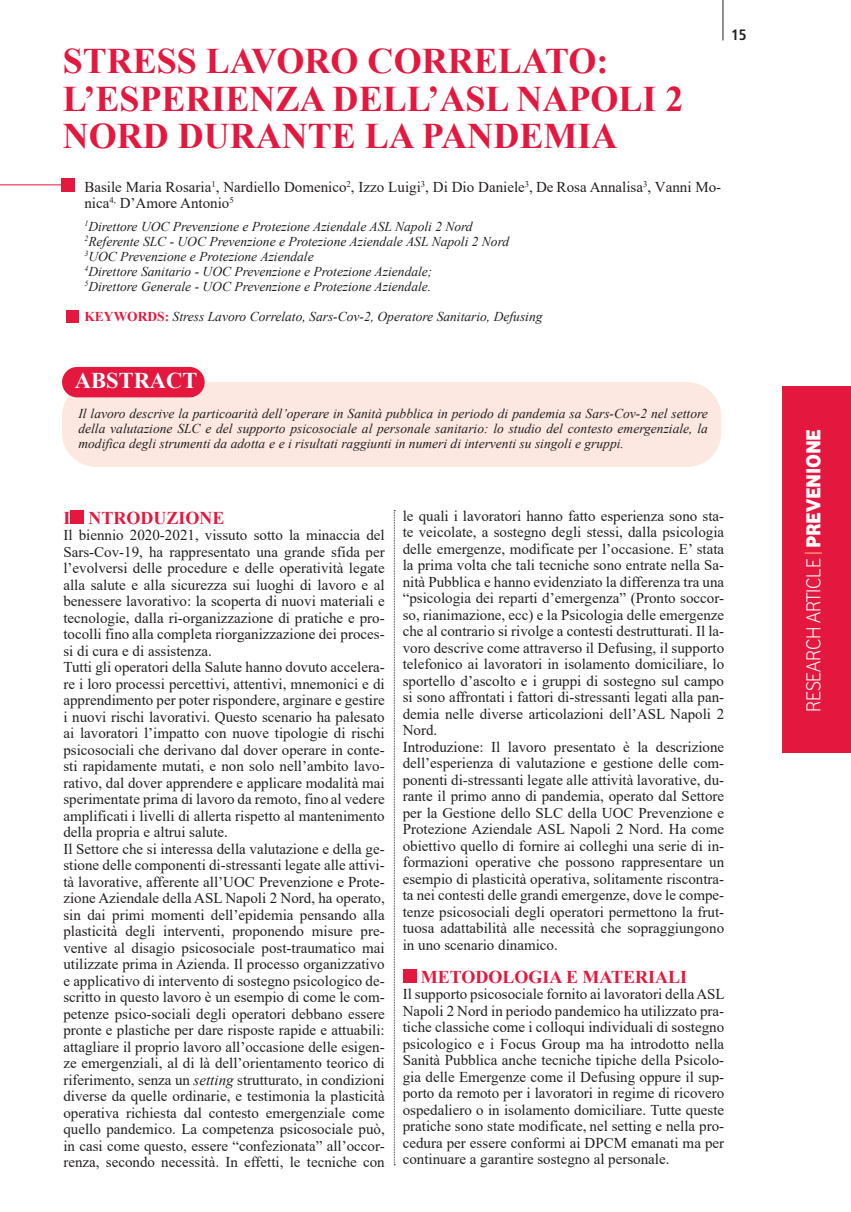
<style>
.page{position:relative;width:851px;height:1212px;background:#fff}
.page>*{position:absolute;margin:0;border:0;box-sizing:border-box;transform-origin:0 0}
.t1{font:700 36px/37.5px "Times New Roman";color:#e4183e}
.t2{font:700 22.5px "Times New Roman";color:#fff}
.t3{font:21px "Vodafone Lt";letter-spacing:-.01em;color:#fff}
.t4{font:700 18px "Times New Roman";color:#e4183e}
.t5{font:15px/16.5px "Times New Roman";color:#231f20}
.t6{font:700 condensed 15px "Frutiger";color:#231f20}
.t7{font:italic 13.5px/15px "Times New Roman";color:#231f20}
.s1{font-weight:700;font-style:normal;color:#e4183e}
.s2{font-style:italic}
.s3{color:#f8cd8c}
.s4{font-weight:700}
</style>
<div class="page">
<hr style="left:722px;top:0;width:1px;height:40px;background:#231f20">
<div style="left:782px;top:386px;width:68px;height:367px;background:#e4183e"></div>
<div style="left:62px;top:382px;width:659px;height:85px;background:#fce7e1;border-radius:34px"></div>
<div style="left:62px;top:367px;width:143px;height:30px;background:#e4183e;border-radius:15px"></div>
<hr style="left:0;top:184px;width:62px;height:1px;background:#e4183e">
<div style="left:61px;top:178px;width:14px;height:14px;background:#e4183e"></div>
<div style="left:67px;top:310px;width:12px;height:13px;background:#e4183e"></div>
<div style="left:70px;top:510px;width:14px;height:14px;background:#e4183e"></div>
<div style="left:403px;top:969px;width:13px;height:14px;background:#e4183e"></div>
<svg style="left:394px;top:510px;width:1px;height:655px"></svg>
<h1 class="t1" style="left:63px;top:41px;width:622px">STRESS LAVORO CORRELATO:<br>L’ESPERIENZA DELL’ASL NAPOLI 2<br>NORD DURANTE LA PANDEMIA</h1>
<p class="t6" style="left:731px;top:26px;width:17px">15</p>
<p class="t5" style="left:84px;top:178px;width:638px">Basile Maria Rosaria<sup>1</sup>, Nardiello Domenico<sup>2</sup>, Izzo Luigi<sup>3</sup>, Di Dio Daniele<sup>3</sup>, De Rosa Annalisa<sup>3</sup>, Vanni Mo&shy;nica<sup>4,</sup> D’Amore Antonio<sup>5</sup></p>
<p class="t7" style="left:84px;top:218px;width:426px"><sup>1</sup>Direttore UOC Prevenzione e Protezione Aziendale ASL Napoli 2 Nord <sup>2</sup>Referente SLC - UOC Prevenzione e Protezione Aziendale ASL Napoli 2 Nord <sup>3</sup>UOC Prevenzione e Protezione Aziendale<br><sup>4</sup>Direttore Sanitario - UOC Prevenzione e Protezione Aziendale;<br><sup>5</sup>Direttore Generale - UOC Prevenzione e Protezione Aziendale.</p>
<p class="t7" style="left:84px;top:308px;width:459px"><span class="s1">KEYWORDS:</span> Stress Lavoro Correlato, Sars-Cov-2, Operatore Sanitario, Defusing</p>
<h2 class="t2" style="left:75px;top:364px;width:124px">ABSTRACT</h2>
<p class="t7" style="left:78px;top:406px;width:630px;text-align:justify">Il lavoro descrive la particoarità dell’operare in Sanità pubblica in periodo di pandemia sa Sars-Cov-2 nel settore della valutazione SLC e del supporto psicosociale al personale sanitario: lo studio del contesto emergenziale, la modifica degli strumenti da adotta e e i risultati raggiunti in numeri di interventi su singoli e gruppi.</p>
<p class="t4" style="left:63px;top:505px;width:162px">I NTRODUZIONE</p>
<p class="t5" style="left:63px;top:526px;width:323px">Il biennio 2020-2021, vissuto sotto la minaccia del Sars-Cov-19, ha rappresentato una grande sfida per l’evolversi delle procedure e delle operatività legate alla salute e alla sicurezza sui luoghi di lavoro e al benessere lavorativo: la scoperta di nuovi materiali e tecnologie, dalla ri-organizzazione di pratiche e pro&shy;tocolli fino alla completa riorganizzazione dei proces&shy;si di cura e di assistenza.<br>Tutti gli operatori della Salute hanno dovuto accelera&shy;re i loro processi percettivi, attentivi, mnemonici e di apprendimento per poter rispondere, arginare e gestire i nuovi rischi lavorativi. Questo scenario ha palesato ai lavoratori l’impatto con nuove tipologie di rischi psicosociali che derivano dal dover operare in conte&shy;sti rapidamente mutati, e non solo nell’ambito lavo&shy;rativo, dal dover apprendere e applicare modalità mai sperimentate prima di lavoro da remoto, fino al vedere amplificati i livelli di allerta rispetto al mantenimento della propria e altrui salute.<br>Il Settore che si interessa della valutazione e della ge&shy;stione delle componenti di-stressanti legate alle attivi&shy;tà lavorative, afferente all’UOC Prevenzione e Prote&shy;zione Aziendale della ASL Napoli 2 Nord, ha operato, sin dai primi momenti dell’epidemia pensando alla plasticità degli interventi, proponendo misure pre&shy;ventive al disagio psicosociale post-traumatico mai utilizzate prima in Azienda. Il processo organizzativo e applicativo di intervento di sostegno psicologico de&shy;scritto in questo lavoro è un esempio di come le com&shy;petenze psico-sociali degli operatori debbano essere pronte e plastiche per dare risposte rapide e attuabili: attagliare il proprio lavoro all’occasione delle esigen&shy;ze emergenziali, al di là dell’orientamento teorico di riferimento, senza un <span class="s2">setting</span> strutturato, in condizioni diverse da quelle ordinarie, e testimonia la plasticità operativa richiesta dal contesto emergenziale come quello pandemico. La competenza psicosociale può, in casi come questo, essere “confezionata” all’occor&shy;renza, secondo necessità. In effetti, le tecniche con</p>
<p class="t5" style="left:403px;top:507px;width:323px">le quali i lavoratori hanno fatto esperienza sono sta&shy;te veicolate, a sostegno degli stessi, dalla psicologia delle emergenze, modificate per l’occasione. E’ stata la prima volta che tali tecniche sono entrate nella Sa&shy;nità Pubblica e hanno evidenziato la differenza tra una “psicologia dei reparti d’emergenza” (Pronto soccor&shy;so, rianimazione, ecc) e la Psicologia delle emergenze che al contrario si rivolge a contesti destrutturati. Il la&shy;voro descrive come attraverso il Defusing, il supporto telefonico ai lavoratori in isolamento domiciliare, lo sportello d’ascolto e i gruppi di sostegno sul campo si sono affrontati i fattori di-stressanti legati alla pan&shy;demia nelle diverse articolazioni dell’ASL Napoli 2<br>Nord.<br>Introduzione: Il lavoro presentato è la descrizione dell’esperienza di valutazione e gestione delle com&shy;ponenti di-stressanti legate alle attività lavorative, du&shy;rante il primo anno di pandemia, operato dal Settore per la Gestione dello SLC della UOC Prevenzione e Protezione Aziendale ASL Napoli 2 Nord. Ha come obiettivo quello di fornire ai colleghi una serie di in&shy;formazioni operative che possono rappresentare un esempio di plasticità operativa, solitamente riscontra&shy;ta nei contesti delle grandi emergenze, dove le compe&shy;tenze psicosociali degli operatori permettono la frut&shy;tuosa adattabilità alle necessità che sopraggiungono in uno scenario dinamico.</p>
<p class="t4" style="left:420px;top:964px;width:268px">METODOLOGIA E MATERIALI</p>
<p class="t5" style="left:403px;top:985px;width:323px;text-align:justify">Il supporto psicosociale fornito ai lavoratori della ASL Napoli 2 Nord in periodo pandemico ha utilizzato pra&shy;tiche classiche come i colloqui individuali di sostegno psicologico e i Focus Group ma ha introdotto nella Sanità Pubblica anche tecniche tipiche della Psicolo&shy;gia delle Emergenze come il Defusing oppure il sup&shy;porto da remoto per i lavoratori in regime di ricovero ospedaliero o in isolamento domiciliare. Tutte queste pratiche sono state modificate, nel setting e nella pro&shy;cedura per essere conformi ai DPCM emanati ma per continuare a garantire sostegno al personale.</p>
<h3 class="t3" style="left:801px;top:712px;width:284px;rotate:-90deg">RESEARCH ARTICLE <span class="s3">|</span> <span class="s4">PREVENIONE</span></h3>
</div>
